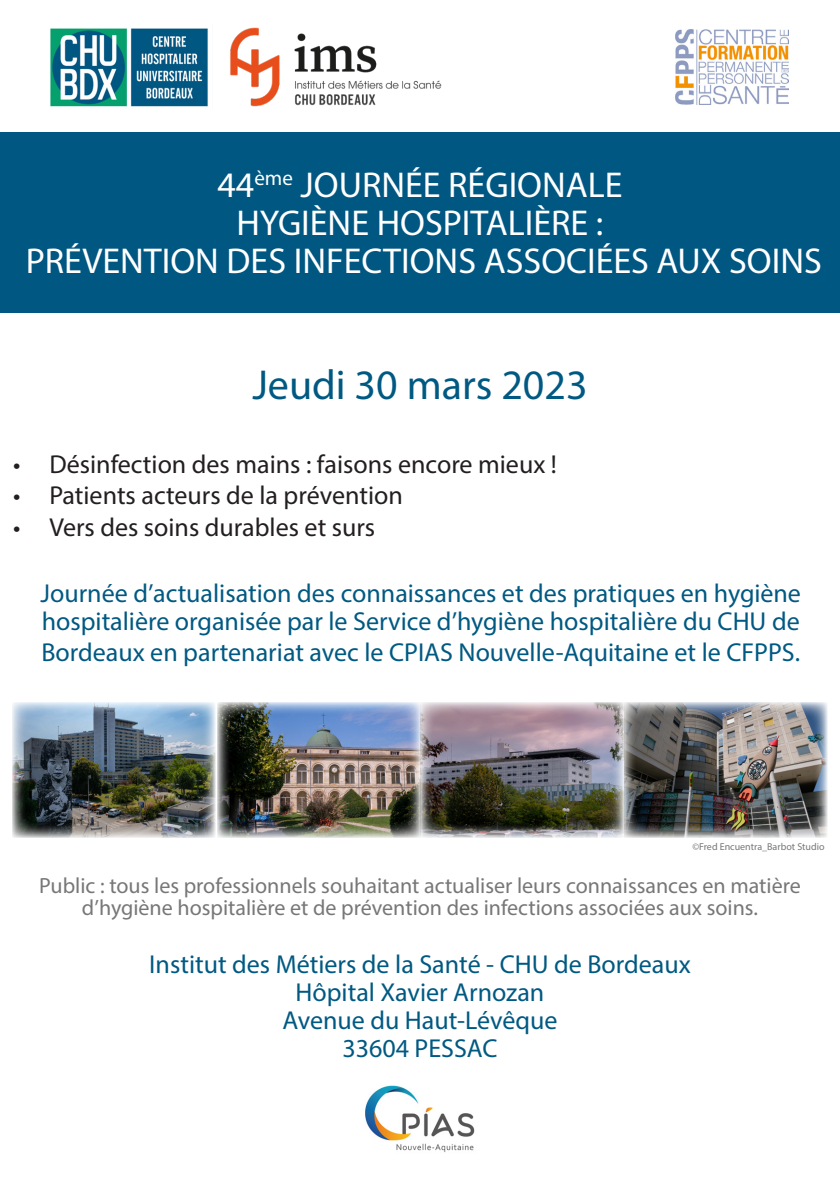
<style>
.page{position:relative;width:840px;height:1191px;background:#fff}
.page>*{position:absolute;margin:0;border:0;box-sizing:border-box;transform-origin:0 0}
.t1{font:42px "Myriad Pro";color:#005982}
.t2{font:36px "Myriad Pro";color:#fff}
.t3{font:26px/28px "Myriad Pro";color:#005982}
.t4{font:26px "Myriad Pro";color:#231f20}
.t5{font:22px/22px "Myriad Pro";color:#777;text-align:center}
.t6{font:10px "Myriad Pro";color:#777}
</style>
<div class="page">
<img style="left:50px;top:27px;width:392px;height:80px">
<img style="left:365px;top:1085px;width:110px;height:68px">
<img style="left:675px;top:29px;width:113px;height:75px">
<div style="left:0;top:132px;width:839px;height:181px;background:#005782"></div>
<img style="left:12px;top:702px;width:203px;height:135px">
<img style="left:217px;top:702px;width:609px;height:135px">
<p class="t2" style="left:217px;top:163px;width:406px">44<sup>ème</sup> JOURNÉE RÉGIONALE</p>
<p class="t2" style="left:236px;top:201px;width:368px">HYGIÈNE HOSPITALIÈRE :</p>
<p class="t2" style="left:26px;top:239px;width:797px">PRÉVENTION DES INFECTIONS ASSOCIÉES AUX SOINS</p>
<p class="t1" style="left:252px;top:359px;width:336px">Jeudi 30 mars 2023</p>
<p class="t4" style="left:13px;top:448px;width:545px">• Désinfection des mains : faisons encore mieux !</p>
<p class="t4" style="left:13px;top:479px;width:391px">• Patients acteurs de la prévention</p>
<p class="t4" style="left:13px;top:511px;width:363px">• Vers des soins durables et surs</p>
<p class="t3" style="left:40px;top:578px;width:761px">Journée d’actualisation des connaissances et des pratiques en hygiène hospitalière organisée par le Service d’hygiène hospitalière du CHU de</p>
<p class="t3" style="left:41px;top:638px;width:759px">Bordeaux en partenariat avec le CPIAS Nouvelle-Aquitaine et le CFPPS.</p>
<p class="t6" style="left:692px;top:840px;width:133px">©Fred Encuentra_Barbot Studio</p>
<p class="t5" style="left:39px;top:874px;width:762px">Public : tous les professionnels souhaitant actualiser leurs connaissances en matière d’hygiène hospitalière et de prévention des infections associées aux soins.</p>
<p class="t3" style="left:149px;top:950px;width:543px">Institut des Métiers de la Santé - CHU de Bordeaux</p>
<p class="t3" style="left:295px;top:978px;width:250px">Hôpital Xavier Arnozan</p>
<p class="t3" style="left:282px;top:1006px;width:276px">Avenue du Haut-Lévêque</p>
<p class="t3" style="left:342px;top:1034px;width:157px">33604 PESSAC</p>
</div>
